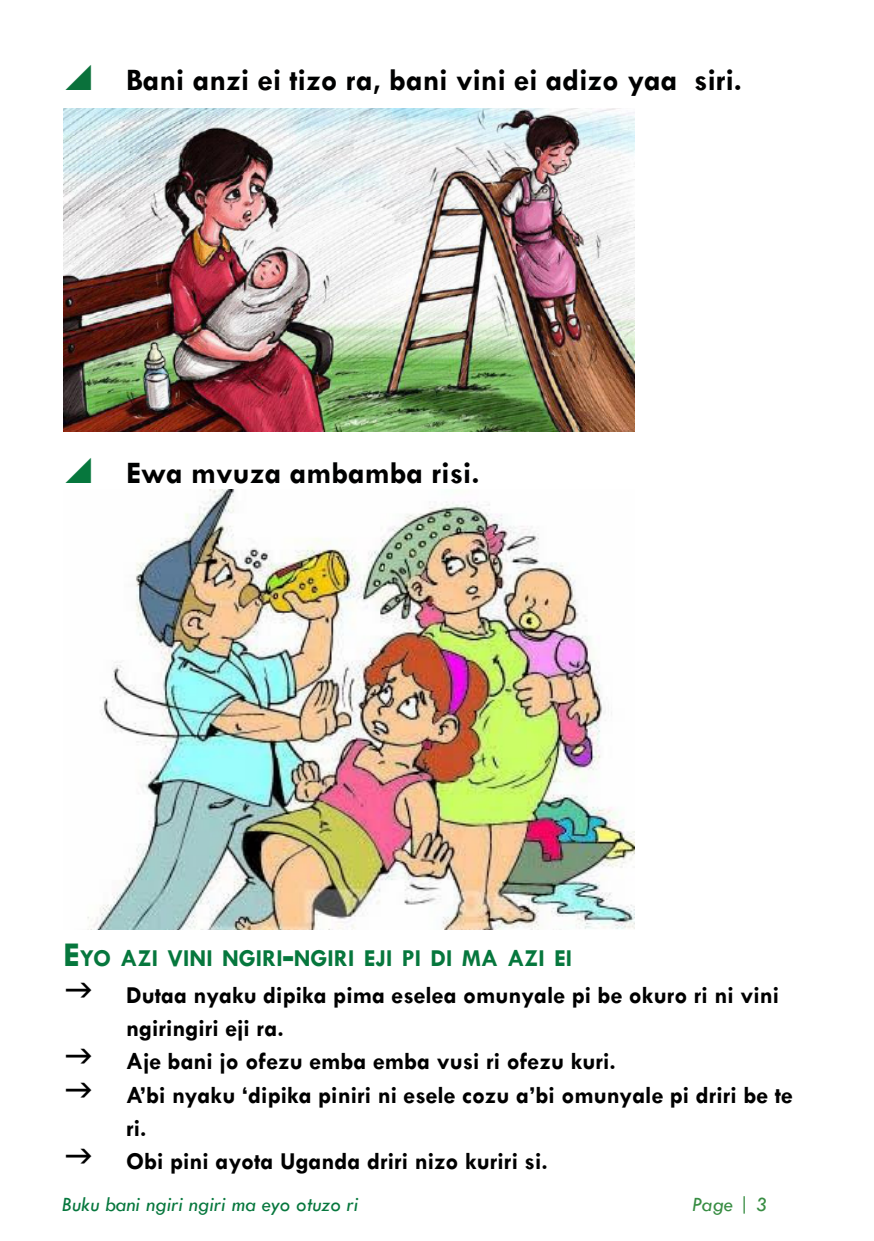
<style>
.page{position:relative;width:874px;height:1241px;background:#fff}
.page>*{position:absolute;margin:0;border:0;box-sizing:border-box;transform-origin:0 0}
.t1{font:700 31.5px "Tw Cen";color:#000101}
.t2{font:700 24.5px/33.2px "Tw Cen";color:#000}
.t3{font:700 24.5px "Tw Cen";color:#06773d}
.t4{font:italic 21px "Tw Cen";color:#06773d}
.t5{font:italic 21px "Tw Cen";color:#388d43}
.s1{font-size:35px}
</style>
<div class="page">
<img style="left:63px;top:108px;width:571px;height:324px">
<img style="left:87px;top:489px;width:547px;height:440px">
<p class="t1" style="left:126px;top:61px;width:617px">Bani anzi ei tizo ra, bani vini ei adizo yaa siri.</p>
<p class="t1" style="left:126px;top:454px;width:355px">Ewa mvuza ambamba risi.</p>
<p class="t3" style="left:63px;top:943px;width:510px"><span class="s1">E</span>YO AZI VINI NGIRI<span class="s1">-</span>NGIRI EJI PI DI MA AZI EI</p>
<p class="t2" style="left:126px;top:977px;width:668px">Dutaa nyaku dipika pima eselea omunyale pi be okuro ri ni vini ngiringiri eji ra.<br>Aje bani jo ofezu emba emba vusi ri ofezu kuri.<br>A’bi nyaku ‘dipika piniri ni esele cozu a’bi omunyale pi driri be te ri.<br>Obi pini ayota Uganda driri nizo kuriri si.</p>
<p class="t4" style="left:61px;top:1190px;width:298px">Buku bani ngiri ngiri ma eyo otuzo ri</p>
<p class="t5" style="left:691px;top:1190px;width:77px">Page | 3</p>
</div>
